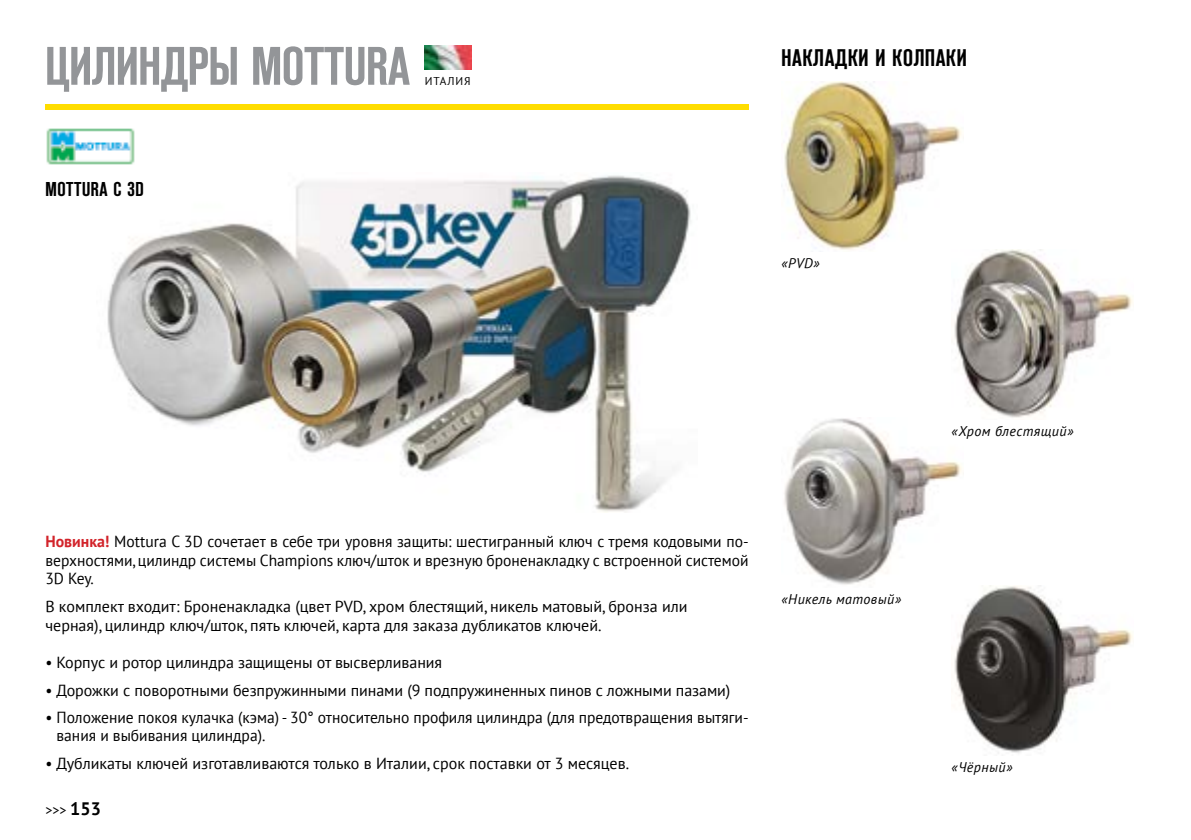
<style>
.page{position:relative;width:1191px;height:840px;background:#fff}
.page>*{position:absolute;margin:0;border:0;box-sizing:border-box;transform-origin:0 0}
.t1{font:54px "Reforma Grotesk Demi C";color:#939598}
.t2{font:24px "Reforma Grotesk Demi C";letter-spacing:.03em;color:#000}
.t3{font:20px "Reforma Grotesk Demi C";letter-spacing:.03em;color:#000}
.t4{font:16px/18.4px "PT Sans";color:#000}
.t5{font:italic 14px "PT Sans";letter-spacing:.03em;color:#000}
.t6{font:14px "PT Sans";color:#000}
.t7{font:11.4px "PT Sans";letter-spacing:.08em;color:#000}
.s1{font-weight:700;color:#d2232a}
.s2{font-weight:700;font-size:18px}
</style>
<div class="page">
<img style="left:784px;top:82px;width:178px;height:168px">
<img style="left:951px;top:249px;width:182px;height:169px">
<img style="left:784px;top:417px;width:179px;height:168px">
<img style="left:954px;top:585px;width:179px;height:169px">
<img style="left:107px;top:175px;width:584px;height:337px">
<div style="left:45px;top:104px;width:703px;height:6px;background:#fd0"></div>
<img style="left:46px;top:128px;width:89px;height:37px">
<img style="left:424px;top:46px;width:47px;height:23px">
<h1 class="t1" style="left:45px;top:37px;width:366px">ЦИЛИНДРЫ MOTTURA</h1>
<p class="t7" style="left:425px;top:74px;width:47px">ИТАЛИЯ</p>
<p class="t3" style="left:45px;top:178px;width:100px">MOTTURA C 3D</p>
<h2 class="t2" style="left:781px;top:44px;width:187px">НАКЛАДКИ И КОЛПАКИ</h2>
<p class="t5" style="left:781px;top:254px;width:40px">«PVD»</p>
<p class="t4" style="left:45px;top:531px;width:705px;text-align:justify"><span class="s1">Новинка!</span> Mottura C 3D сочетает в себе три уровня защиты: шестигранный ключ с тремя кодовыми по&shy;верхностями, цилиндр системы Champions ключ/шток и врезную броненакладку с встроенной системой 3D Key.</p>
<p class="t4" style="left:45px;top:595px;width:644px;line-height:19.2px">В комплект входит: Броненакладка (цвет PVD, хром блестящий, никель матовый, бронза или черная), цилиндр ключ/шток, пять ключей, карта для заказа дубликатов ключей.</p>
<p class="t4" style="left:45px;top:653px;width:398px">• Корпус и ротор цилиндра защищены от высверливания</p>
<p class="t4" style="left:45px;top:680px;width:686px">• Дорожки с поворотными безпружинными пинами (9 подпружиненных пинов с ложными пазами)</p>
<p class="t4" style="left:57px;top:707px;width:693px;text-indent:-11px">• Положение покоя кулачка (кэма) - 30° относительно профиля цилиндра (для предотвращения вытяги&shy;вания и выбивания цилиндра).</p>
<p class="t4" style="left:45px;top:753px;width:585px">• Дубликаты ключей изготавливаются только в Италии, срок поставки от 3 месяцев.</p>
<p class="t6" style="left:45px;top:800px;width:57px">&gt;&gt;&gt; <span class="s2">153</span></p>
<p class="t5" style="left:781px;top:590px;width:121px">«Никель матовый»</p>
<p class="t5" style="left:951px;top:422px;width:123px">«Хром блестящий»</p>
<p class="t5" style="left:951px;top:757px;width:62px">«Чёрный»</p>
</div>
